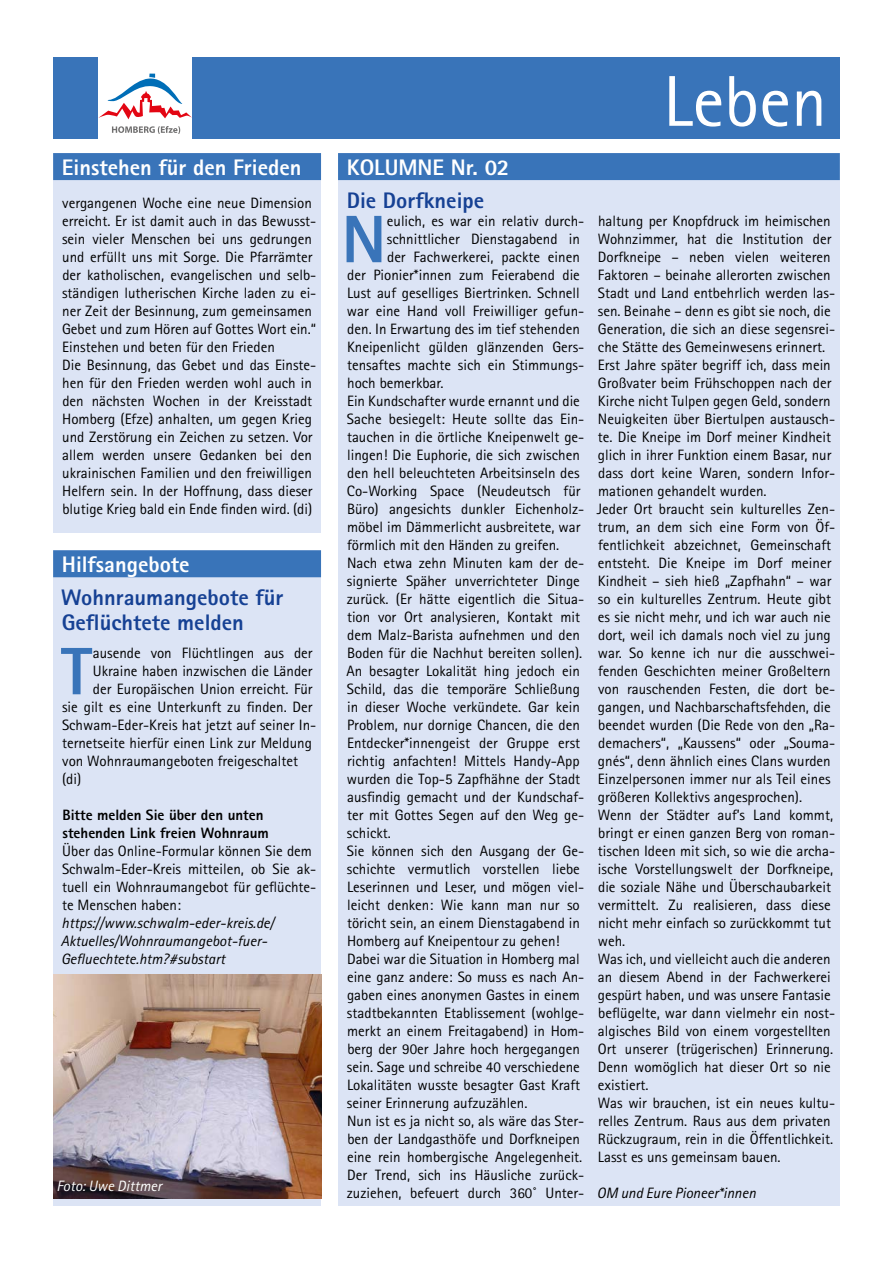
<style>
.page{position:relative;width:893px;height:1263px;background:#fff}
.page>*{position:absolute;margin:0;border:0;box-sizing:border-box;transform-origin:0 0}
.t1{font:72px "Rotis Sans Serif";color:#fff}
.t2{font:800 67.2px "Rotis Sans Serif";color:#3974b9}
.t3{font:800 22.5px/25.5px "Rotis Sans Serif";color:#164194}
.t4{font:800 22.5px "Rotis Sans Serif";color:#fff}
.t5{font:15px/18px "Rotis Sans Serif";color:#000}
.t6{font:italic 15px/18px "Rotis Sans Serif";color:#000}
.t7{font:800 15px/18px "Rotis Sans Serif";color:#000}
.t8{font:italic 15px "Rotis Sans Serif";color:#fff}
</style>
<div class="page">
<div style="left:53px;top:57px;width:787px;height:82px;background:#3974b9"></div>
<div style="left:98px;top:57px;width:94px;height:94px;background:#fff"></div>
<svg style="left:112px;top:126px;width:68px;height:8px"></svg>
<svg style="left:98px;top:74px;width:94px;height:45px"></svg>
<div style="left:53px;top:153px;width:268px;height:37px;background:#dce4f5"></div>
<div style="left:53px;top:153px;width:268px;height:27px;background:#3974b9"></div>
<div style="left:53px;top:550px;width:268px;height:655px;background:#dce4f5"></div>
<div style="left:53px;top:550px;width:268px;height:27px;background:#3974b9"></div>
<img style="left:53px;top:975px;width:268px;height:223px">
<div style="left:338px;top:153px;width:502px;height:1052px;background:#dce4f5"></div>
<div style="left:338px;top:153px;width:502px;height:27px;background:#3974b9"></div>
<div style="left:53px;top:190px;width:268px;height:342px;background:#dce4f5"></div>
<h3 class="t4" style="left:62px;top:153px;width:241px">Einstehen für den Frieden</h3>
<p class="t5" style="left:62px;top:194px;width:256px">vergangenen Woche eine neue Dimension erreicht. Er ist damit auch in das Bewusst&shy;sein vieler Menschen bei uns gedrungen und erfüllt uns mit Sorge. Die Pfarrämter der katholischen, evangelischen und selb&shy;ständigen lutherischen Kirche laden zu ei&shy;ner Zeit der Besinnung, zum gemeinsamen Gebet und zum Hören auf Gottes Wort ein.“ Einstehen und beten für den Frieden<br>Die Besinnung, das Gebet und das Einste&shy;hen für den Frieden werden wohl auch in den nächsten Wochen in der Kreisstadt Homberg (Efze) anhalten, um gegen Krieg und Zerstörung ein Zeichen zu setzen. Vor allem werden unsere Gedanken bei den ukrainischen Familien und den freiwilligen Helfern sein. In der Hoffnung, dass dieser blutige Krieg bald ein Ende finden wird. (di)</p>
<h3 class="t4" style="left:62px;top:550px;width:129px">Hilfsangebote</h3>
<h3 class="t3" style="left:61px;top:584px;width:224px">Wohnraumangebote für<br>Geflüchtete melden</h3>
<h2 class="t2" style="left:61px;top:629px;width:33px">T</h2>
<p class="t5" style="left:93px;top:644px;width:221px">ausende von Flüchtlingen aus der</p>
<p class="t5" style="left:93px;top:662px;width:221px">Ukraine haben inzwischen die Länder</p>
<p class="t5" style="left:93px;top:680px;width:221px">der Europäischen Union erreicht. Für</p>
<p class="t5" style="left:62px;top:698px;width:252px">sie gilt es eine Unterkunft zu finden. Der</p>
<p class="t5" style="left:62px;top:716px;width:256px">Schwam-Eder-Kreis hat jetzt auf seiner In-</p>
<p class="t5" style="left:62px;top:734px;width:251px">ternetseite hierfür einen Link zur Meldung</p>
<p class="t5" style="left:62px;top:752px;width:237px">von Wohnraumangeboten freigeschaltet</p>
<p class="t5" style="left:62px;top:770px;width:21px">(di)</p>
<p class="t7" style="left:62px;top:806px;width:208px">Bitte melden Sie über den unten stehenden Link freien Wohnraum</p>
<p class="t5" style="left:62px;top:842px;width:256px">Über das Online-Formular können Sie dem Schwalm-Eder-Kreis mitteilen, ob Sie ak&shy;tuell ein Wohnraumangebot für geflüchte&shy;te Menschen haben:</p>
<p class="t6" style="left:61px;top:914px;width:215px">https://www.schwalm-eder-kreis.de/<br>Aktuelles/Wohnraumangebot-fuer-<br>Gefluechtete.htm?#substart</p>
<p class="t8" style="left:56px;top:1177px;width:107px">Foto: Uwe Dittmer</p>
<h3 class="t4" style="left:347px;top:153px;width:164px">KOLUMNE Nr. 02</h3>
<h3 class="t3" style="left:347px;top:187px;width:139px">Die Dorfkneipe</h3>
<h2 class="t2" style="left:342px;top:197px;width:46px">N</h2>
<p class="t5" style="left:387px;top:212px;width:199px">eulich, es war ein relativ durch-</p>
<p class="t5" style="left:387px;top:230px;width:195px">schnittlicher Dienstagabend in</p>
<p class="t5" style="left:387px;top:248px;width:194px">der Fachwerkerei, packte einen</p>
<p class="t5" style="left:347px;top:266px;width:234px">der Pionier*innen zum Feierabend die</p>
<p class="t5" style="left:347px;top:284px;width:234px">Lust auf geselliges Biertrinken. Schnell</p>
<p class="t5" style="left:347px;top:302px;width:239px">war eine Hand voll Freiwilliger gefun-</p>
<p class="t5" style="left:347px;top:320px;width:234px">den. In Erwartung des im tief stehenden</p>
<p class="t5" style="left:347px;top:338px;width:239px">Kneipenlicht gülden glänzenden Gers-</p>
<p class="t5" style="left:347px;top:356px;width:239px">tensaftes machte sich ein Stimmungs-</p>
<p class="t5" style="left:347px;top:374px;width:98px">hoch bemerkbar.</p>
<p class="t5" style="left:347px;top:392px;width:234px">Ein Kundschafter wurde ernannt und die</p>
<p class="t5" style="left:347px;top:410px;width:239px">Sache besiegelt: Heute sollte das Ein-</p>
<p class="t5" style="left:347px;top:428px;width:239px">tauchen in die örtliche Kneipenwelt ge-</p>
<p class="t5" style="left:347px;top:446px;width:234px">lingen! Die Euphorie, die sich zwischen</p>
<p class="t5" style="left:347px;top:464px;width:234px">den hell beleuchteten Arbeitsinseln des</p>
<p class="t5" style="left:347px;top:482px;width:235px">Co-Working Space (Neudeutsch für</p>
<p class="t5" style="left:347px;top:500px;width:239px">Büro) angesichts dunkler Eichenholz-</p>
<p class="t5" style="left:347px;top:518px;width:235px">möbel im Dämmerlicht ausbreitete, war</p>
<p class="t5" style="left:347px;top:536px;width:214px">förmlich mit den Händen zu greifen.</p>
<p class="t5" style="left:347px;top:554px;width:239px">Nach etwa zehn Minuten kam der de-</p>
<p class="t5" style="left:347px;top:572px;width:234px">signierte Späher unverrichteter Dinge</p>
<p class="t5" style="left:347px;top:590px;width:239px">zurück. (Er hätte eigentlich die Situa-</p>
<p class="t5" style="left:347px;top:608px;width:235px">tion vor Ort analysieren, Kontakt mit</p>
<p class="t5" style="left:347px;top:626px;width:234px">dem Malz-Barista aufnehmen und den</p>
<p class="t5" style="left:347px;top:644px;width:237px">Boden für die Nachhut bereiten sollen).</p>
<p class="t5" style="left:347px;top:662px;width:235px">An besagter Lokalität hing jedoch ein</p>
<p class="t5" style="left:347px;top:680px;width:234px">Schild, das die temporäre Schließung</p>
<p class="t5" style="left:347px;top:698px;width:234px">in dieser Woche verkündete. Gar kein</p>
<p class="t5" style="left:347px;top:716px;width:234px">Problem, nur dornige Chancen, die den</p>
<p class="t5" style="left:347px;top:734px;width:235px">Entdecker*innengeist der Gruppe erst</p>
<p class="t5" style="left:347px;top:752px;width:234px">richtig anfachten! Mittels Handy-App</p>
<p class="t5" style="left:347px;top:770px;width:235px">wurden die Top-5 Zapfhähne der Stadt</p>
<p class="t5" style="left:347px;top:788px;width:239px">ausfindig gemacht und der Kundschaf-</p>
<p class="t5" style="left:347px;top:806px;width:239px">ter mit Gottes Segen auf den Weg ge-</p>
<p class="t5" style="left:347px;top:824px;width:45px">schickt.</p>
<p class="t5" style="left:347px;top:842px;width:239px">Sie können sich den Ausgang der Ge-</p>
<p class="t5" style="left:347px;top:860px;width:234px">schichte vermutlich vorstellen liebe</p>
<p class="t5" style="left:347px;top:878px;width:239px">Leserinnen und Leser, und mögen viel-</p>
<p class="t5" style="left:347px;top:896px;width:234px">leicht denken: Wie kann man nur so</p>
<p class="t5" style="left:347px;top:914px;width:234px">töricht sein, an einem Dienstagabend in</p>
<p class="t5" style="left:347px;top:932px;width:214px">Homberg auf Kneipentour zu gehen!</p>
<p class="t5" style="left:347px;top:950px;width:234px">Dabei war die Situation in Homberg mal</p>
<p class="t5" style="left:347px;top:968px;width:239px">eine ganz andere: So muss es nach An-</p>
<p class="t5" style="left:347px;top:986px;width:234px">gaben eines anonymen Gastes in einem</p>
<p class="t5" style="left:347px;top:1004px;width:239px">stadtbekannten Etablissement (wohlge-</p>
<p class="t5" style="left:347px;top:1022px;width:239px">merkt an einem Freitagabend) in Hom-</p>
<p class="t5" style="left:347px;top:1040px;width:234px">berg der 90er Jahre hoch hergegangen</p>
<p class="t5" style="left:347px;top:1058px;width:234px">sein. Sage und schreibe 40 verschiedene</p>
<p class="t5" style="left:347px;top:1076px;width:235px">Lokalitäten wusste besagter Gast Kraft</p>
<p class="t5" style="left:347px;top:1094px;width:182px">seiner Erinnerung aufzuzählen.</p>
<p class="t5" style="left:347px;top:1112px;width:239px">Nun ist es ja nicht so, als wäre das Ster-</p>
<p class="t5" style="left:347px;top:1130px;width:234px">ben der Landgasthöfe und Dorfkneipen</p>
<p class="t5" style="left:347px;top:1148px;width:237px">eine rein hombergische Angelegenheit.</p>
<p class="t5" style="left:347px;top:1166px;width:239px">Der Trend, sich ins Häusliche zurück-</p>
<p class="t5" style="left:347px;top:1184px;width:239px">zuziehen, befeuert durch 360˚ Unter-</p>
<h1 class="t1" style="left:663px;top:59px;width:165px">Leben</h1>
<p class="t5" style="left:597px;top:212px;width:240px">haltung per Knopfdruck im heimischen Wohnzimmer, hat die Institution der Dorfkneipe – neben vielen weiteren Faktoren – beinahe allerorten zwischen Stadt und Land entbehrlich werden las&shy;sen. Beinahe – denn es gibt sie noch, die Generation, die sich an diese segensrei&shy;che Stätte des Gemeinwesens erinnert.<br>Erst Jahre später begriff ich, dass mein Großvater beim Frühschoppen nach der Kirche nicht Tulpen gegen Geld, sondern Neuigkeiten über Biertulpen austausch&shy;te. Die Kneipe im Dorf meiner Kindheit glich in ihrer Funktion einem Basar, nur dass dort keine Waren, sondern Infor&shy;mationen gehandelt wurden.<br>Jeder Ort braucht sein kulturelles Zen&shy;trum, an dem sich eine Form von Öf&shy;fentlichkeit abzeichnet, Gemeinschaft entsteht. Die Kneipe im Dorf meiner Kindheit – sieh hieß „Zapfhahn“ – war so ein kulturelles Zentrum. Heute gibt es sie nicht mehr, und ich war auch nie dort, weil ich damals noch viel zu jung war. So kenne ich nur die ausschwei&shy;fenden Geschichten meiner Großeltern von rauschenden Festen, die dort be&shy;gangen, und Nachbarschaftsfehden, die beendet wurden (Die Rede von den „Ra&shy;demachers“, „Kaussens“ oder „Souma&shy;gnés“, denn ähnlich eines Clans wurden Einzelpersonen immer nur als Teil eines größeren Kollektivs angesprochen).<br>Wenn der Städter auf’s Land kommt, bringt er einen ganzen Berg von roman&shy;tischen Ideen mit sich, so wie die archa&shy;ische Vorstellungswelt der Dorfkneipe, die soziale Nähe und Überschaubarkeit vermittelt. Zu realisieren, dass diese nicht mehr einfach so zurückkommt tut weh.<br>Was ich, und vielleicht auch die anderen an diesem Abend in der Fachwerkerei gespürt haben, und was unsere Fantasie beflügelte, war dann vielmehr ein nost&shy;algisches Bild von einem vorgestellten Ort unserer (trügerischen) Erinnerung.<br>Denn womöglich hat dieser Ort so nie existiert.<br>Was wir brauchen, ist ein neues kultu&shy;relles Zentrum. Raus aus dem privaten Rückzugraum, rein in die Öffentlichkeit.<br>Lasst es uns gemeinsam bauen.</p>
<p class="t6" style="left:597px;top:1184px;width:161px">OM und Eure Pioneer*innen</p>
</div>
